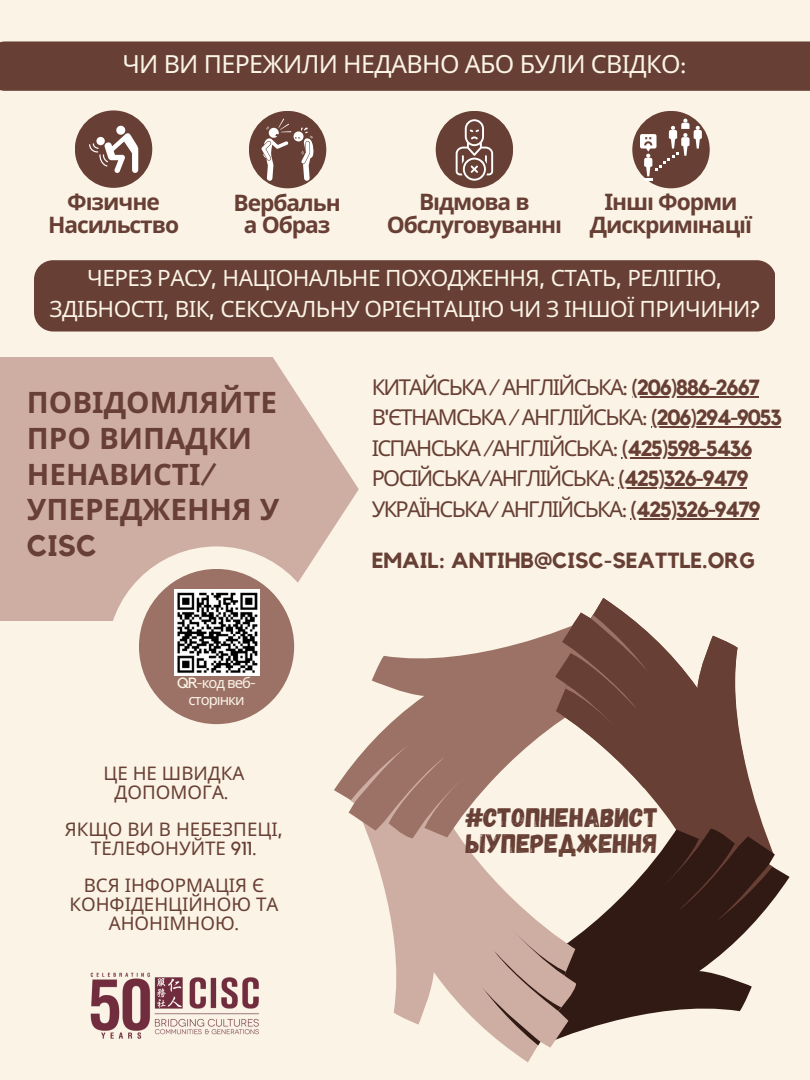
<style>
.page{position:relative;width:810px;height:1080px;background:#faf3e6}
.page>*{position:absolute;margin:0;border:0;box-sizing:border-box;transform-origin:0 0}
.t1{font:700 29.5px/35.6px "Noto Sans";color:#683f34}
.t2{font:700 29.5px "Kollektif";color:#683f34}
.t3{font:26.69px/26.2px "Gagalin";color:#683f34}
.t4{font:25px "Noto Sans";letter-spacing:-.025em;color:#faf3e6}
.t5{font:700 22.75px/22.5px "Noto Sans";letter-spacing:-.045em;color:#683f34;text-align:center}
.t6{font:22.5px/31.4px "Noto Sans";letter-spacing:-.025em;color:#faf3e6;text-align:center}
.t7{font:21.88px/30.5px "Noto Sans";letter-spacing:-.075em;color:#683f34}
.t8{font:700 21.88px "Kollektif";color:#683f34}
.t9{font:18.75px/18.8px "Noto Sans";color:#683f34;text-align:center}
.t10{font:14.81px/16.4px "Noto Sans";letter-spacing:-.065em;color:#faf3e6;text-align:center}
.s1{font-family:"Kollektif"}
.s2{font-family:"Kollektif";font-weight:700}
</style>
<div class="page">
<svg style="left:644px;top:758px;width:120px;height:71px;fill:#683f34"></svg>
<svg style="left:576px;top:829px;width:214px;height:204px"></svg>
<svg style="left:369px;top:838px;width:207px;height:224px;fill:#d2b3a8"></svg>
<svg style="left:334px;top:632px;width:263px;height:206px"></svg>
<svg style="left:555px;top:598px;width:189px;height:190px;fill:#683f34"></svg>
<svg style="left:565px;top:615px;width:84px;height:117px;background:#724a3f"></svg>
<svg style="left:350px;top:744px;width:118px;height:84px;background:#a37c70"></svg>
<svg style="left:482px;top:928px;width:84px;height:117px;background:#c7a79d"></svg>
<svg style="left:655px;top:839px;width:118px;height:84px;background:#3c241e"></svg>
<div style="left:75px;top:110px;width:77px;height:78px;background:#683f34;border-radius:50%"></div>
<svg style="left:89px;top:125px;width:49px;height:48px"></svg>
<div style="left:436px;top:111px;width:77px;height:77px;background:#683f34;border-radius:50%"></div>
<svg style="left:456px;top:119px;width:37px;height:62px"></svg>
<div style="left:632px;top:111px;width:78px;height:77px;background:#683f34;border-radius:50%"></div>
<svg style="left:640px;top:119px;width:62px;height:61px"></svg>
<div style="left:249px;top:111px;width:77px;height:77px;background:#683f34;border-radius:50%"></div>
<svg style="left:261px;top:118px;width:53px;height:63px"></svg>
<img style="left:90px;top:972px;width:169px;height:67px">
<div style="left:0;top:41px;width:810px;height:50px;background:#683f34"></div>
<div style="left:34px;top:260px;width:740px;height:72px;background:#683f34"></div>
<hr style="left:632px;top:396px;width:127px;height:2px;background:#683f34">
<hr style="left:651px;top:427px;width:129px;height:1px;background:#683f34">
<hr style="left:622px;top:457px;width:129px;height:2px;background:#683f34">
<hr style="left:618px;top:487px;width:129px;height:2px;background:#683f34">
<hr style="left:631px;top:518px;width:128px;height:2px;background:#683f34">
<svg style="left:0;top:357px;width:358px;height:264px;background:#d3b5aa"></svg>
<div style="left:107px;top:546px;width:219px;height:219px;background:#faf3e6;border-radius:50%"></div>
<div style="left:139px;top:569px;width:155px;height:155px;background:#9c7266;border-radius:50%"></div>
<img style="left:174px;top:589px;width:85px;height:87px">
<p class="t4" style="left:122px;top:46px;width:567px">ЧИ ВИ ПЕРЕЖИЛИ НЕДАВНО АБО БУЛИ СВІДКО<span class="s1">:</span></p>
<p class="t5" style="left:234px;top:191px;width:109px">Вербальн а Образ</p>
<p class="t5" style="left:48px;top:190px;width:133px">Фізичне<br>Насильство</p>
<p class="t5" style="left:387px;top:190px;width:173px">Відмова в<br>Обслуговуванні</p>
<p class="t5" style="left:590px;top:190px;width:164px">Інші Форми<br>Дискримі нації</p>
<p class="t6" style="left:50px;top:261px;width:712px">ЧЕРЕЗ РАСУ<span class="s1">,</span> НАЦІОНАЛЬНЕ ПОХОДЖЕННЯ<span class="s1">,</span> СТАТЬ<span class="s1">,</span> РЕЛІГІЮ<span class="s1">,<br></span>ЗДІБНОСТІ<span class="s1">,</span> ВІК<span class="s1">,</span> СЕКСУАЛЬНУ ОРІЄНТАЦІЮ ЧИ З ІНШОЇ ПРИЧИНИ<span class="s1">?</span></p>
<h1 class="t1" style="left:27px;top:384px;width:254px">ПОВІДОМЛЯЙТЕ<br>ПРО ВИПАДКИ<br>НЕНАВИСТІ<span class="s1">/<br></span>УПЕРЕДЖЕННЯ У</h1>
<h1 class="t2" style="left:27px;top:532px;width:71px">CISC</h1>
<p class="t10" style="left:177px;top:674px;width:80px"><span class="s1">QR-</span>код веб&shy;сторі нки</p>
<p class="t9" style="left:104px;top:763px;width:142px">ЦЕ НЕ ШВИДКА<br>ДОПОМОГА<span class="s1">.</span></p>
<p class="t9" style="left:65px;top:820px;width:220px">ЯКЩО ВИ В НЕБЕЗПЕЦІ<span class="s1">,<br></span>ТЕЛЕФОНУЙТЕ <span class="s1">911.</span></p>
<p class="t9" style="left:69px;top:876px;width:211px">ВСЯ ІНФОРМАЦІЯ Є<br>КОНФІДЕНЦІЙНОЮ ТА<br>АНОНІМНОЮ<span class="s1">.</span></p>
<p class="t7" style="left:372px;top:371px;width:412px">КИТАЙСЬКА <span class="s1">/</span> АНГЛІЙСЬКА<span class="s1">:</span> <span class="s2">(206)886-2667<br></span>В<span class="s1">'</span>ЄТНАМСЬКА <span class="s1">/</span> АНГЛІЙСЬКА<span class="s1">:</span> <span class="s2">(206)294-9053<br></span>ІСПАНСЬКА <span class="s1">/</span>АНГЛІЙСЬКА<span class="s1">:</span> <span class="s2">(425)598-5436<br></span>РОСІЙСЬКА<span class="s1">/</span>АНГЛІЙСЬКА<span class="s1">:</span> <span class="s2">(425)326-9479<br></span>УКРАЇНСЬКА<span class="s1">/</span> АНГЛІЙСЬКА<span class="s1">:</span> <span class="s2">(425)326-9479</span></p>
<p class="t8" style="left:372px;top:550px;width:385px">EMAIL: ANTIHB@CISC-SEATTLE.ORG</p>
<p class="t3" style="left:465px;top:803px;width:194px">#СТОПНЕНАВИСТ<br>ЬІУПЕРЕДЖЕННЯ</p>
</div>
